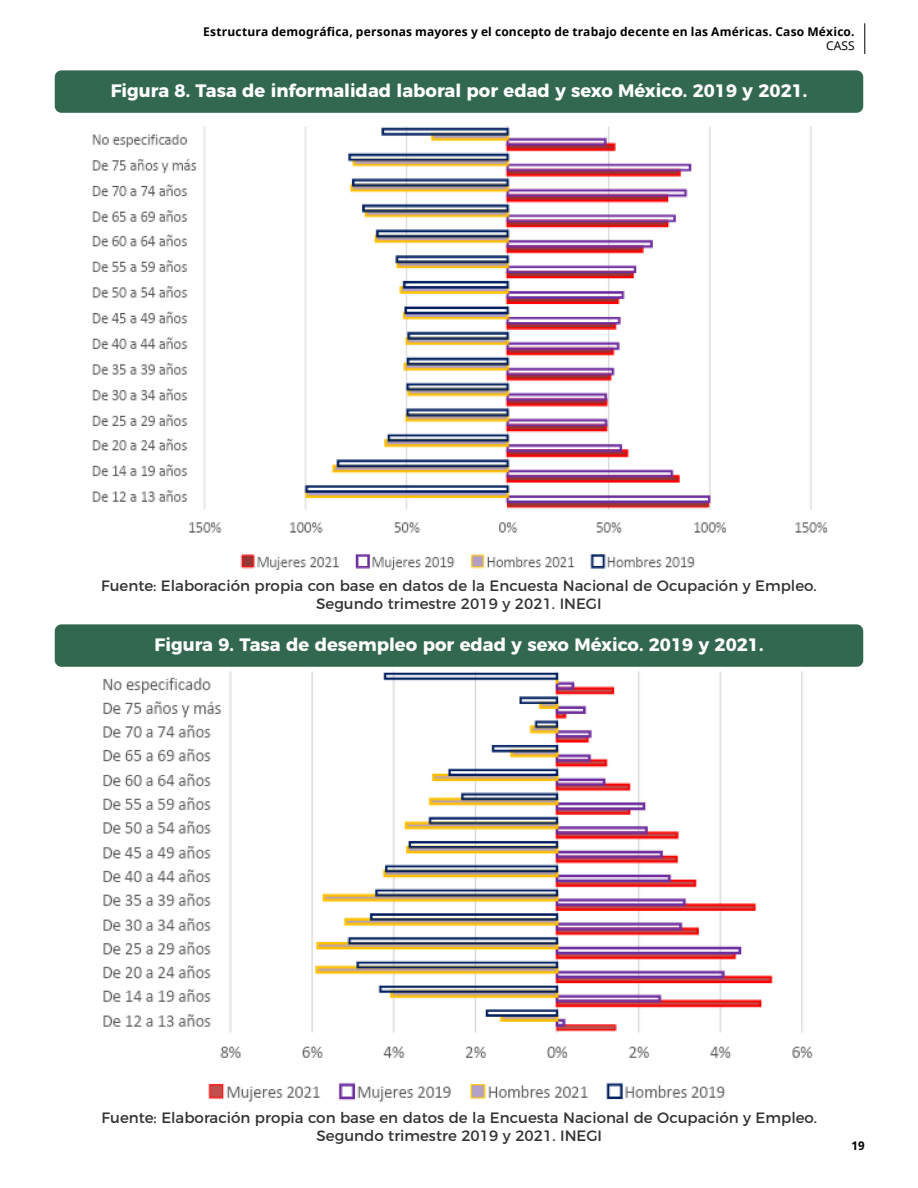
<style>
.page{position:relative;width:918px;height:1188px;background:#fff}
.page>*{position:absolute;margin:0;border:0;box-sizing:border-box;transform-origin:0 0}
.t1{font:700 18px "Montserrat";color:#fff}
.t2{font:15px/18px "Montserrat";color:#333;text-align:center}
.t3{font:700 12px "Noto Sans";letter-spacing:.015em;color:#000}
.t4{font:12px "Noto Sans";color:#000}
</style>
<div class="page">
<hr style="left:864px;top:24px;width:1px;height:30px;background:#000">
<img style="left:92px;top:126px;width:736px;height:444px">
<img style="left:103px;top:671px;width:710px;height:431px">
<div style="left:55px;top:70px;width:808px;height:43px;background:#336850;border-radius:7px"></div>
<div style="left:55px;top:624px;width:808px;height:43px;background:#336850;border-radius:7px"></div>
<p class="t3" style="left:203px;top:23px;width:653px">Estructura demográfica, personas mayores y el concepto de trabajo decente en las Américas. Caso México.</p>
<p class="t4" style="left:826px;top:38px;width:30px">CASS</p>
<p class="t1" style="left:111px;top:76px;width:698px">Figura 8. Tasa de informalidad laboral por edad y sexo México. 2019 y 2021.</p>
<p class="t2" style="left:101px;top:575px;width:717px">Fuente: Elaboración propia con base en datos de la Encuesta Nacional de Ocupación y Empleo.<br>Segundo trimestre 2019 y 2021. INEGI</p>
<p class="t1" style="left:155px;top:630px;width:610px">Figura 9. Tasa de desempleo por edad y sexo México. 2019 y 2021.</p>
<p class="t2" style="left:102px;top:1107px;width:717px">Fuente: Elaboración propia con base en datos de la Encuesta Nacional de Ocupación y Empleo.<br>Segundo trimestre 2019 y 2021. INEGI</p>
<p class="t3" style="left:851px;top:1137px;width:15px">19</p>
</div>
